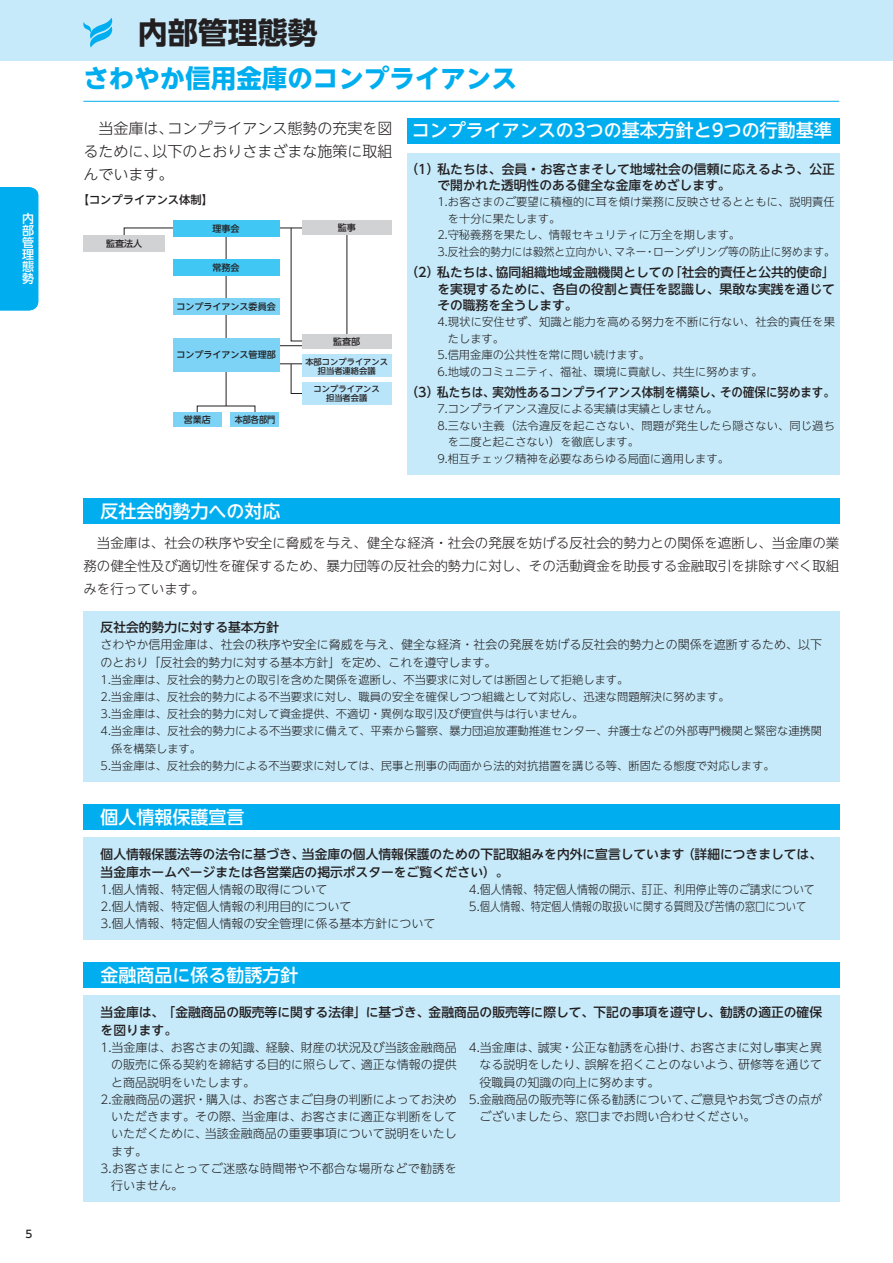
<style>
.page{position:relative;width:893px;height:1263px;background:#fff}
.page>*{position:absolute;margin:0;border:0;box-sizing:border-box;transform-origin:0 0}
.t1{font:700 30px "UD Shin Go NT Pr 6";color:#231f20}
.t2{font:700 25.5px "UD Shin Go NT Pr 6";color:#00aeef}
.t3{font:500 18px "UD Shin Go NT Pr 6";color:#fff}
.t4{font:300 15px/23.2px "UD Shin Go NT Pr 6";color:#231f20;text-align:justify}
.t5{font:300 13.5px/23.2px "UD Shin Go NT Pr 6";color:#231f20;text-align:justify}
.t6{font:500 12.75px/16.5px "UD Shin Go NT Pr 6";color:#231f20}
.t7{font:300 12px/17.2px "UD Shin Go NT Pr 6";color:#231f20}
.t8{font:300 12px "UD Shin Go NT Pr 6";letter-spacing:.025em;color:#231f20}
.t9{font:500 12px/12px "UD Shin Go NT Pr 6";color:#fff;text-align:justify}
.t10{font:300 11.25px "UD Shin Go NT Pr 6";color:#231f20}
.t11{font:500 11.25px "UD Shin Go NT Pr 6";color:#231f20}
.t12{font:500 10.5px "UD Shin Go NT Pr 6";color:#231f20}
.t13{font:500 9px "UD Shin Go NT Pr 6";color:#231f20}
.t14{font:500 9px "UD Shin Go NT Pr 6";color:#231f20;scale:.9 1}
.t15{font:500 8.25px/9px "UD Shin Go NT Pr 6";color:#231f20;text-align:center}
</style>
<div class="page">
<div style="left:0;top:0;width:893px;height:60px;background:#c6eafa"></div>
<svg style="left:83px;top:18px;width:29px;height:30px"></svg>
<div style="left:0;top:187px;width:38px;height:123px;background:#00aeef"></div>
<hr style="left:83px;top:101px;width:756px;height:1px;background:#00aeef">
<svg style="left:123px;top:227px;width:55px;height:10px"></svg>
<hr style="left:279px;top:363px;width:75px;height:1px;background:#231f20">
<svg style="left:290px;top:363px;width:12px;height:31px"></svg>
<svg style="left:196px;top:405px;width:60px;height:7px"></svg>
<hr style="left:226px;top:227px;width:1px;height:179px;background:#231f20">
<svg style="left:275px;top:227px;width:73px;height:119px"></svg>
<div style="left:173px;top:220px;width:106px;height:16px;background:#40c7f4"></div>
<div style="left:173px;top:259px;width:106px;height:17px;background:#40c7f4"></div>
<div style="left:173px;top:298px;width:106px;height:17px;background:#7cd3f6"></div>
<div style="left:173px;top:338px;width:106px;height:33px;background:#7cd3f6"></div>
<div style="left:173px;top:412px;width:49px;height:15px;background:#7cd3f6"></div>
<div style="left:230px;top:412px;width:49px;height:15px;background:#7cd3f6"></div>
<div style="left:302px;top:334px;width:90px;height:15px;background:#d1d2d4"></div>
<div style="left:302px;top:355px;width:90px;height:22px;background:#b9e5fa"></div>
<div style="left:302px;top:382px;width:90px;height:23px;background:#b9e5fa"></div>
<div style="left:302px;top:220px;width:90px;height:15px;background:#d1d2d4"></div>
<div style="left:83px;top:235px;width:82px;height:16px;background:#d1d2d4"></div>
<div style="left:407px;top:118px;width:432px;height:25px;background:#00aeef"></div>
<div style="left:407px;top:153px;width:432px;height:321px;background:#c6eafa"></div>
<div style="left:83px;top:498px;width:756px;height:26px;background:#00aeef"></div>
<div style="left:83px;top:611px;width:756px;height:171px;background:#c6eafa"></div>
<div style="left:83px;top:804px;width:756px;height:26px;background:#00aeef"></div>
<div style="left:83px;top:837px;width:756px;height:8px;background:#c6eafa"></div>
<div style="left:83px;top:845px;width:756px;height:36px;background:#c6eafa"></div>
<div style="left:83px;top:881px;width:386px;height:51px;background:#c6eafa"></div>
<div style="left:469px;top:881px;width:370px;height:51px;background:#c6eafa"></div>
<div style="left:83px;top:932px;width:386px;height:8px;background:#c6eafa"></div>
<div style="left:469px;top:932px;width:370px;height:8px;background:#c6eafa"></div>
<div style="left:83px;top:962px;width:756px;height:26px;background:#00aeef"></div>
<div style="left:83px;top:995px;width:756px;height:8px;background:#c6eafa"></div>
<div style="left:83px;top:1003px;width:756px;height:36px;background:#c6eafa"></div>
<div style="left:83px;top:1039px;width:386px;height:155px;background:#c6eafa"></div>
<div style="left:469px;top:1039px;width:370px;height:155px;background:#c6eafa"></div>
<div style="left:83px;top:1194px;width:386px;height:8px;background:#c6eafa"></div>
<div style="left:469px;top:1194px;width:370px;height:8px;background:#c6eafa"></div>
<p class="t9" style="left:22px;top:212px;width:13px">内部管理態勢</p>
<p class="t9" style="left:22px;top:208px;width:13px;line-height:20px">財務状況</p>
<p class="t12" style="left:26px;top:1226px;width:8px">5</p>
<h1 class="t1" style="left:138px;top:8px;width:182px">内部管理態勢</h1>
<h2 class="t2" style="left:83px;top:57px;width:435px">さわやか信用金庫のコンプライアンス</h2>
<h3 class="t4" style="left:83px;top:116px;width:311px">　当金庫は、コンプライアンス態勢の充実を図るために、以下のとおりさまざまな施策に取組んでいます。</h3>
<h3 class="t3" style="left:412px;top:116px;width:421px">コンプライアンスの3つの基本方針と9つの行動基準</h3>
<p class="t6" style="left:437px;top:160px;width:399px;text-indent:-25px">(1) 私たちは、会員・お客さまそして地域社会の信頼に応えるよう、公正で開かれた透明性のある健全な金庫をめざします。</p>
<p class="t10" style="left:437px;top:193px;width:399px">1.お客さまのご要望に積極的に耳を傾け業務に反映させるとともに、説明責任</p>
<p class="t10" style="left:448px;top:209px;width:114px">を十分に果たします。</p>
<p class="t10" style="left:437px;top:226px;width:304px">2.守秘義務を果たし、情報セキュリティに万全を期します。</p>
<p class="t10" style="left:437px;top:242px;width:399px">3.反社会的勢力には毅然と立向かい、マネー・ローンダリング等の防止に努めます。</p>
<p class="t6" style="left:437px;top:264px;width:399px;text-align:justify;text-indent:-26px">(2) 私たちは、協同組織地域金融機関としての「社会的責任と公共的使命」を実現するために、各自の役割と責任を認識し、果敢な実践を通じてその職務を全うします。</p>
<p class="t10" style="left:437px;top:313px;width:399px">4.現状に安住せず、知識と能力を高める努力を不断に行ない、社会的責任を果</p>
<p class="t10" style="left:448px;top:329px;width:58px">たします。</p>
<p class="t10" style="left:437px;top:346px;width:214px">5.信用金庫の公共性を常に問い続けます。</p>
<p class="t10" style="left:437px;top:362px;width:327px">6.地域のコミュニティ、福祉、環境に貢献し、共生に努めます。</p>
<p class="t6" style="left:412px;top:384px;width:424px">(3) 私たちは、実効性あるコンプライアンス体制を構築し、その確保に努めます。</p>
<p class="t10" style="left:437px;top:400px;width:282px">7.コンプライアンス違反による実績は実績としません。</p>
<p class="t10" style="left:437px;top:416px;width:399px">8.三ない主義（法令違反を起こさない、問題が発生したら隠さない、同じ過ち</p>
<p class="t10" style="left:448px;top:433px;width:193px">を二度と起こさない）を徹底します。</p>
<p class="t10" style="left:437px;top:449px;width:293px">9.相互チェック精神を必要なあらゆる局面に適用します。</p>
<p class="t11" style="left:78px;top:190px;width:137px">【コンプライアンス体制】</p>
<p class="t13" style="left:338px;top:220px;width:20px">監事</p>
<p class="t13" style="left:213px;top:221px;width:29px">理事会</p>
<p class="t13" style="left:213px;top:260px;width:29px">常務会</p>
<p class="t13" style="left:176px;top:300px;width:101px">コンプライアンス委員会</p>
<p class="t13" style="left:176px;top:347px;width:101px">コンプライアンス管理部</p>
<p class="t13" style="left:106px;top:236px;width:38px">監査法人</p>
<p class="t13" style="left:333px;top:334px;width:29px">監査部</p>
<p class="t15" style="left:305px;top:357px;width:84px">本部コンプライアンス担当者連絡会議</p>
<p class="t15" style="left:314px;top:384px;width:68px">コンプライアンス担当者会議</p>
<p class="t13" style="left:184px;top:413px;width:29px">営業店</p>
<p class="t14" style="left:235px;top:413px;width:47px">本部各部門</p>
<h3 class="t3" style="left:101px;top:496px;width:181px">反社会的勢力への対応</h3>
<p class="t5" style="left:83px;top:531px;width:757px">　当金庫は、社会の秩序や安全に脅威を与え、健全な経済・社会の発展を妨げる反社会的勢力との関係を遮断し、当金庫の業務の健全性及び適切性を確保するため、暴力団等の反社会的勢力に対し、その活動資金を助長する金融取引を排除すべく取組みを行っています。</p>
<p class="t6" style="left:101px;top:618px;width:180px">反社会的勢力に対する基本方針</p>
<p class="t7" style="left:101px;top:636px;width:723px">さわやか信用金庫は、社会の秩序や安全に脅威を与え、健全な経済・社会の発展を妨げる反社会的勢力との関係を遮断するため、以下のとおり「反社会的勢力に対する基本方針」を定め、これを遵守します。</p>
<p class="t10" style="left:101px;top:670px;width:529px">1.当金庫は、反社会的勢力との取引を含めた関係を遮断し、不当要求に対しては断固として拒絶します。</p>
<p class="t10" style="left:101px;top:687px;width:631px">2.当金庫は、反社会的勢力による不当要求に対し、職員の安全を確保しつつ組織として対応し、迅速な問題解決に努めます。</p>
<p class="t10" style="left:101px;top:705px;width:484px">3.当金庫は、反社会的勢力に対して資金提供、不適切・異例な取引及び便宜供与は行いません。</p>
<p class="t10" style="left:101px;top:722px;width:723px">4.当金庫は、反社会的勢力による不当要求に備えて、平素から警察、暴力団追放運動推進センター、弁護士などの外部専門機関と緊密な連携関</p>
<p class="t10" style="left:111px;top:739px;width:91px">係を構築します。</p>
<p class="t10" style="left:101px;top:756px;width:676px">5.当金庫は、反社会的勢力による不当要求に対しては、民事と刑事の両面から法的対抗措置を講じる等、断固たる態度で対応します。</p>
<h3 class="t3" style="left:101px;top:802px;width:145px">個人情報保護宣言</h3>
<p class="t6" style="left:101px;top:844px;width:723px;line-height:18px">個人情報保護法等の法令に基づき、当金庫の個人情報保護のための下記取組みを内外に宣言しています（詳細につきましては、当金庫ホームページまたは各営業店の掲示ポスターをご覧ください）。</p>
<p class="t7" style="left:101px;top:880px;width:336px">1.個人情報、特定個人情報の取得について<br>2.個人情報、特定個人情報の利用目的について<br>3.個人情報、特定個人情報の安全管理に係る基本方針について</p>
<p class="t7" style="left:469px;top:880px;width:347px">4.個人情報、特定個人情報の開示、訂正、利用停止等のご請求について<br>5.個人情報、特定個人情報の取扱いに関する質問及び苦情の窓口について</p>
<h3 class="t3" style="left:101px;top:960px;width:199px">金融商品に係る勧誘方針</h3>
<p class="t6" style="left:101px;top:1002px;width:723px;line-height:18px">当金庫は、「金融商品の販売等に関する法律」に基づき、金融商品の販売等に際して、下記の事項を遵守し、勧誘の適正の確保を図ります。</p>
<p class="t7" style="left:101px;top:1038px;width:358px">1.当金庫は、お客さまの知識、経験、財産の状況及び当該金融商品</p>
<p class="t7" style="left:111px;top:1056px;width:347px">の販売に係る契約を締結する目的に照らして、適正な情報の提供</p>
<p class="t7" style="left:111px;top:1073px;width:145px">と商品説明をいたします。</p>
<p class="t7" style="left:101px;top:1090px;width:358px">2.金融商品の選択・購入は、お客さまご自身の判断によってお決め</p>
<p class="t7" style="left:111px;top:1107px;width:347px">いただきます。その際、当金庫は、お客さまに適正な判断をして</p>
<p class="t7" style="left:111px;top:1125px;width:347px">いただくために、当該金融商品の重要事項について説明をいたし</p>
<p class="t7" style="left:111px;top:1142px;width:37px">ます。</p>
<p class="t8" style="left:101px;top:1158px;width:358px">3.お客さまにとってご迷惑な時間帯や不都合な場所などで勧誘を</p>
<p class="t7" style="left:111px;top:1176px;width:73px">行いません。</p>
<p class="t7" style="left:469px;top:1038px;width:355px">4.当金庫は、誠実・公正な勧誘を心掛け、お客さまに対し事実と異</p>
<p class="t7" style="left:479px;top:1056px;width:344px">なる説明をしたり、誤解を招くことのないよう、研修等を通じて</p>
<p class="t7" style="left:479px;top:1073px;width:181px">役職員の知識の向上に努めます。</p>
<p class="t7" style="left:469px;top:1090px;width:355px">5.金融商品の販売等に係る勧誘について、ご意見やお気づきの点が</p>
<p class="t7" style="left:479px;top:1107px;width:277px">ございましたら、窓口までお問い合わせください。</p>
</div>
